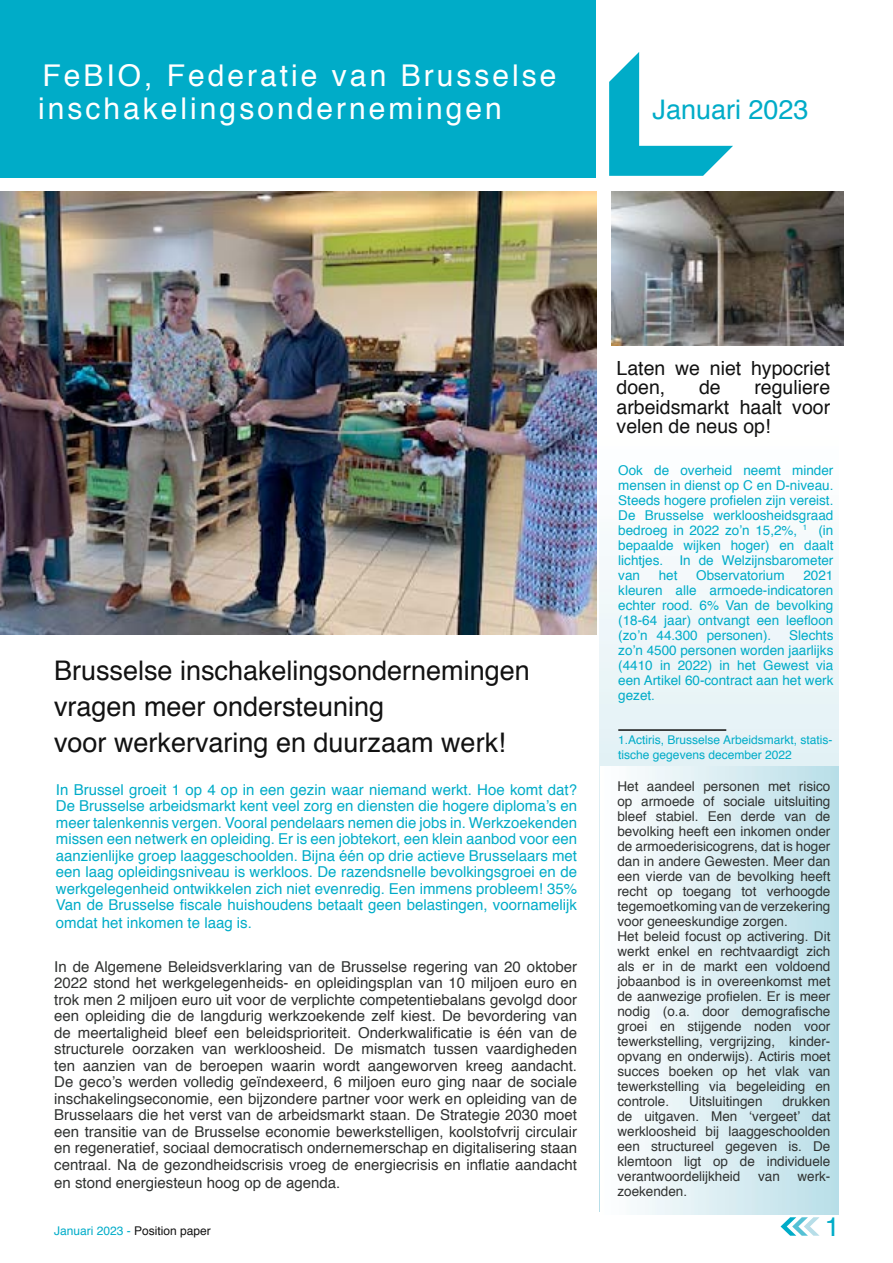
<style>
.page{position:relative;width:893px;height:1263px;background:#fff}
.page>*{position:absolute;margin:0;border:0;box-sizing:border-box;transform-origin:0 0}
.t1{font:30px/33px "Helvetica";letter-spacing:.1em;color:#fff}
.t2{font:27px/36px "Helvetica";color:#121212}
.t3{font:27px "Helvetica";color:#00acc8}
.t4{font:19.5px/19.5px "Helvetica";color:#121212}
.t5{font:15px/16.5px "Helvetica";color:#303231;text-align:justify}
.t6{font:15px/16.5px "Helvetica";color:#00acc8;text-align:justify}
.t7{font:13.5px/15px "Helvetica";color:#303231}
.t8{font:13.5px/15px "Helvetica";color:#00acc8;text-align:justify}
.t9{font:12px/14.4px "Helvetica";color:#00acc8}
.t10{font:12px "Helvetica";color:#121212}
.s1{color:#00acc8}
</style>
<div class="page">
<svg style="left:780px;top:1217px;width:39px;height:19px"></svg>
<svg style="left:599px;top:556px;width:240px;height:656px"></svg>
<img style="left:0;top:191px;width:596px;height:444px">
<div style="left:0;top:0;width:595px;height:177px;background:#00acc8"></div>
<hr style="left:618px;top:729px;width:108px;height:2px;background:#121212">
<img style="left:611px;top:191px;width:232px;height:154px">
<div style="left:600px;top:766px;width:239px;height:449px;background:linear-gradient(to right,#fff,#b9dee8)"></div>
<svg style="left:609px;top:52px;width:124px;height:124px"></svg>
<h1 class="t1" style="left:38px;top:60px;width:520px">FeBIO, Federatie van Brusselse inschakelingsondernemingen</h1>
<h2 class="t3" style="left:652px;top:89px;width:158px">Januari 2023</h2>
<h2 class="t2" style="left:54px;top:654px;width:477px">Brusselse inschakelingsondernemingen vragen meer ondersteuning<br>voor werkervaring en duurzaam werk!</h2>
<p class="t6" style="left:56px;top:781px;width:523px">In Brussel groeit 1 op 4 op in een gezin waar niemand werkt. Hoe komt dat?<br>De Brusselse arbeidsmarkt kent veel zorg en diensten die hogere diploma’s en meer talenkennis vergen. Vooral pendelaars nemen die jobs in. Werkzoekenden missen een netwerk en opleiding. Er is een jobtekort, een klein aanbod voor een aanzienlijke groep laaggeschoolden. Bijna één op drie actieve Brusselaars met een laag opleidingsniveau is werkloos. De razendsnelle bevolkingsgroei en de werkgelegenheid ontwikkelen zich niet evenredig. Een immens probleem! 35% Van de Brusselse fiscale huishoudens betaalt geen belastingen, voornamelijk</p>
<p class="t6" style="left:56px;top:915px;width:197px">omdat het inkomen te laag is.</p>
<p class="t5" style="left:54px;top:959px;width:524px">In de Algemene Beleidsverklaring van de Brusselse regering van 20 oktober 2022 stond het werkgelegenheids- en opleidingsplan van 10 miljoen euro en trok men 2 miljoen euro uit voor de verplichte competentiebalans gevolgd door een opleiding die de langdurig werkzoekende zelf kiest. De bevordering van de meertaligheid bleef een beleidsprioriteit. Onderkwalificatie is één van de structurele oorzaken van werkloosheid. De mismatch tussen vaardigheden ten aanzien van de beroepen waarin wordt aangeworven kreeg aandacht.<br>De geco’s werden volledig geïndexeerd, 6 miljoen euro ging naar de sociale inschakelingseconomie, een bijzondere partner voor werk en opleiding van de Brusselaars die het verst van de arbeidsmarkt staan. De Strategie 2030 moet een transitie van de Brusselse economie bewerkstelligen, koolstofvrij circulair en regeneratief, sociaal democratisch ondernemerschap en digitalisering staan centraal. Na de gezondheidscrisis vroeg de energiecrisis en inflatie aandacht</p>
<p class="t5" style="left:54px;top:1175px;width:288px">en stond energiesteun hoog op de agenda.</p>
<h3 class="t4" style="left:617px;top:359px;width:215px">Laten we niet hypocriet doen,</h3>
<h3 class="t4" style="left:699px;top:378px;width:23px">de</h3>
<h3 class="t4" style="left:617px;top:378px;width:215px;text-align:justify;text-indent:138px">reguliere arbeidsmarkt haalt voor velen de neus op!</h3>
<p class="t8" style="left:618px;top:463px;width:217px">Ook de overheid neemt minder mensen in dienst op C en D-niveau.<br>Steeds hogere profielen zijn vereist.<br>De Brusselse werkloosheidsgraad bedroeg in 2022 zo’n 15,2%, <sup>1</sup> (in bepaalde wijken hoger) en daalt lichtjes. In de Welzijnsbarometer van</p>
<p class="t8" style="left:659px;top:568px;width:20px">het</p>
<p class="t8" style="left:696px;top:568px;width:90px">Observatorium</p>
<p class="t8" style="left:618px;top:568px;width:217px;text-indent:185px">2021 kleuren alle armoede-indicatoren echter rood. 6% Van de bevolking (18-64 jaar) ontvangt een leefloon (zo’n 44.300 personen).</p>
<p class="t8" style="left:618px;top:628px;width:217px;text-indent:171px">Slechts zo’n 4500 personen worden jaarlijks (4410 in 2022) in het Gewest via een Artikel 60-contract aan het werk gezet.</p>
<p class="t9" style="left:618px;top:733px;width:216px">1.Actiris, Brusselse Arbeidsmarkt, statis&shy;tische gegevens december 2022</p>
<p class="t7" style="left:617px;top:780px;width:215px">Het aandeel personen met risico op armoede of sociale uitsluiting bleef stabiel. Een derde van de bevolking heeft een inkomen onder de armoederisicogrens, dat is hoger dan in andere Gewesten. Meer dan een vierde van de bevolking heeft recht op toegang tot verhoogde tegemoetkoming van de verzekering voor geneeskundige zorgen.<br>Het beleid focust op activering. Dit werkt enkel en rechtvaardigt zich als er in de markt een voldoend jobaanbod is in overeenkomst met de aanwezige profielen. Er is meer nodig (o.a. door demografische groei en stijgende noden voor tewerkstelling, vergrijzing, kinder&shy;opvang en onderwijs). Actiris moet succes boeken op het vlak van tewerkstelling via begeleiding en controle.</p>
<p class="t7" style="left:617px;top:1094px;width:215px;text-align:justify;text-indent:165px">drukken de uitgaven. Men ‘vergeet’ dat werkloosheid bij laaggeschoolden een structureel gegeven is. De klemtoon ligt op de individuele verantwoordelijkheid</p>
<p class="t7" style="left:689px;top:1094px;width:75px">Uitsluitingen</p>
<p class="t7" style="left:758px;top:1169px;width:23px">van</p>
<p class="t7" style="left:797px;top:1169px;width:34px">werk-</p>
<p class="t7" style="left:617px;top:1184px;width:71px">zoekenden.</p>
<p class="t10" style="left:54px;top:1221px;width:158px"><span class="s1">Januari 2023 -</span> Position paper</p>
<h2 class="t3" style="left:825px;top:1205px;width:17px">1</h2>
</div>
